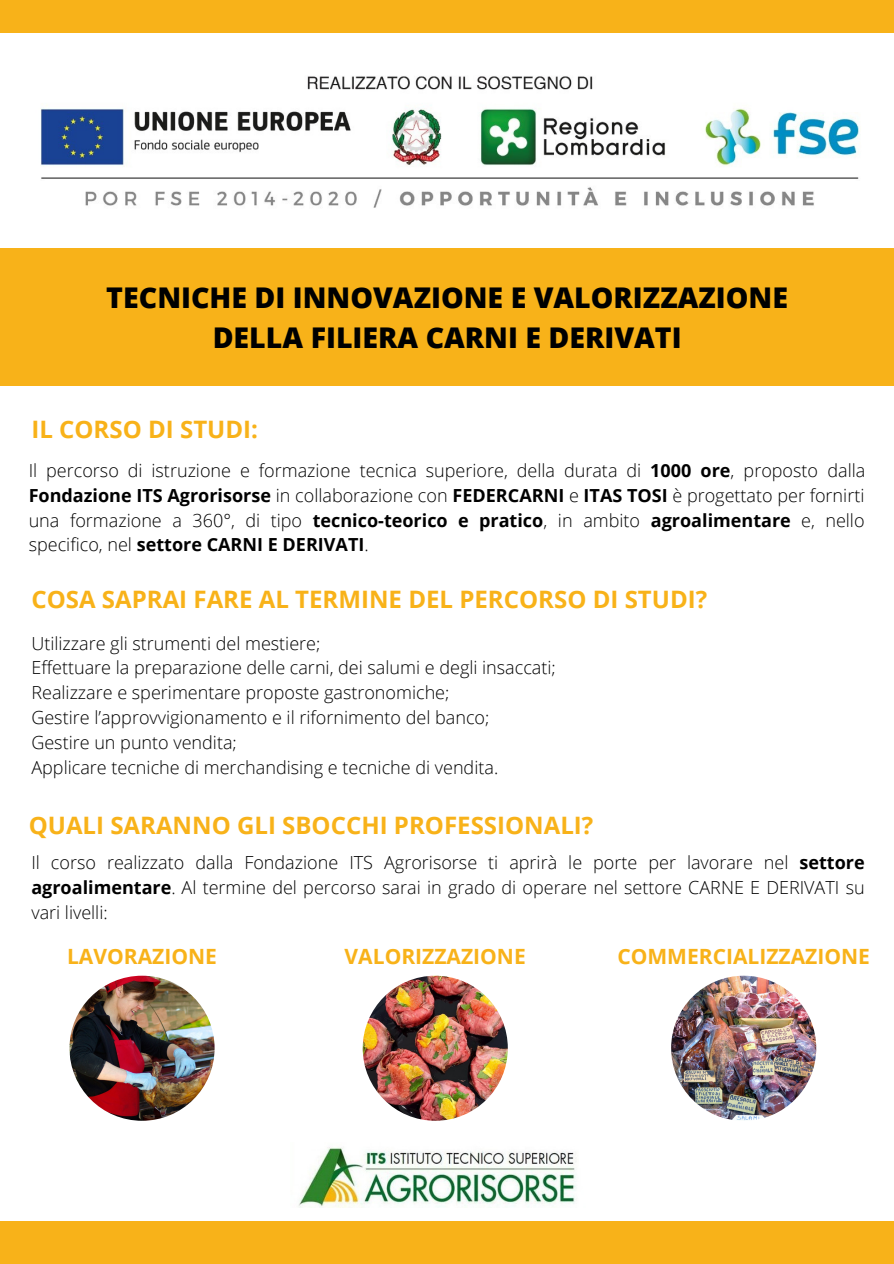
<style>
.page{position:relative;width:894px;height:1264px;background:#fff}
.page>*{position:absolute;margin:0;border:0;box-sizing:border-box;transform-origin:0 0}
.t1{font:800 28.5px "Open Sans";color:#000}
.t2{font:700 24px "Open Sans";color:#f8b219}
.t3{font:700 21px "Open Sans";color:#f8b219}
.t4{font:300 18px/24.8px "Open Sans";color:#000;text-align:justify}
.s1{font-weight:700}
</style>
<div class="page">
<div style="left:0;top:0;width:893px;height:33px;background:#f8b219"></div>
<img style="left:40px;top:76px;width:819px;height:132px">
<div style="left:0;top:249px;width:893px;height:137px;background:#f8b219"></div>
<div style="left:0;top:1221px;width:893px;height:42px;background:#f8b219"></div>
<img style="left:298px;top:1147px;width:279px;height:59px">
<img style="left:69px;top:975px;width:145px;height:145px;border-radius:50%">
<img style="left:362px;top:975px;width:145px;height:145px;border-radius:50%">
<img style="left:671px;top:975px;width:145px;height:145px;border-radius:50%">
<p class="t1" style="left:106px;top:278px;width:683px">TECNICHE DI INNOVAZIONE E VALORIZZAZIONE</p>
<p class="t1" style="left:213px;top:317px;width:470px">DELLA FILIERA CARNI E DERIVATI</p>
<p class="t2" style="left:31px;top:412px;width:228px">IL CORSO DI STUDI:</p>
<p class="t4" style="left:29px;top:457px;width:837px">Il percorso di istruzione e formazione tecnica superiore, della durata di <span class="s1">1000 ore</span>, proposto dalla <span class="s1">Fondazione ITS Agrorisorse</span> in collaborazione con <span class="s1">FEDERCARNI</span> e <span class="s1">ITAS TOSI</span> è progettato per fornirti una formazione a 360°, di tipo <span class="s1">tecnico-teorico e pratico</span>, in ambito <span class="s1">agroalimentare</span> e, nello specifico, nel <span class="s1">settore CARNI E DERIVATI</span>.</p>
<p class="t2" style="left:31px;top:582px;width:677px">COSA SAPRAI FARE AL TERMINE DEL PERCORSO DI STUDI?</p>
<p class="t4" style="left:31px;top:630px;width:290px">Utilizzare gli strumenti del mestiere;</p>
<p class="t4" style="left:31px;top:655px;width:526px">Effettuare la preparazione delle carni, dei salumi e degli insaccati;</p>
<p class="t4" style="left:31px;top:679px;width:419px">Realizzare e sperimentare proposte gastronomiche;</p>
<p class="t4" style="left:31px;top:704px;width:459px">Gestire l’approvvigionamento e il rifornimento del banco;</p>
<p class="t4" style="left:31px;top:729px;width:207px">Gestire un punto vendita;</p>
<p class="t4" style="left:31px;top:754px;width:468px">Applicare tecniche di merchandising e tecniche di vendita.</p>
<p class="t2" style="left:29px;top:808px;width:566px">QUALI SARANNO GLI SBOCCHI PROFESSIONALI?</p>
<p class="t4" style="left:31px;top:849px;width:834px">Il corso realizzato dalla Fondazione ITS Agrorisorse ti aprirà le porte per lavorare nel <span class="s1">settore agroalimentare</span>. Al termine del percorso sarai in grado di operare nel settore CARNE E DERIVATI su vari livelli:</p>
<p class="t3" style="left:67px;top:942px;width:151px">LAVORAZIONE</p>
<p class="t3" style="left:344px;top:942px;width:183px">VALORIZZAZIONE</p>
<p class="t3" style="left:617px;top:942px;width:254px">COMMERCIALIZZAZIONE</p>
</div>
